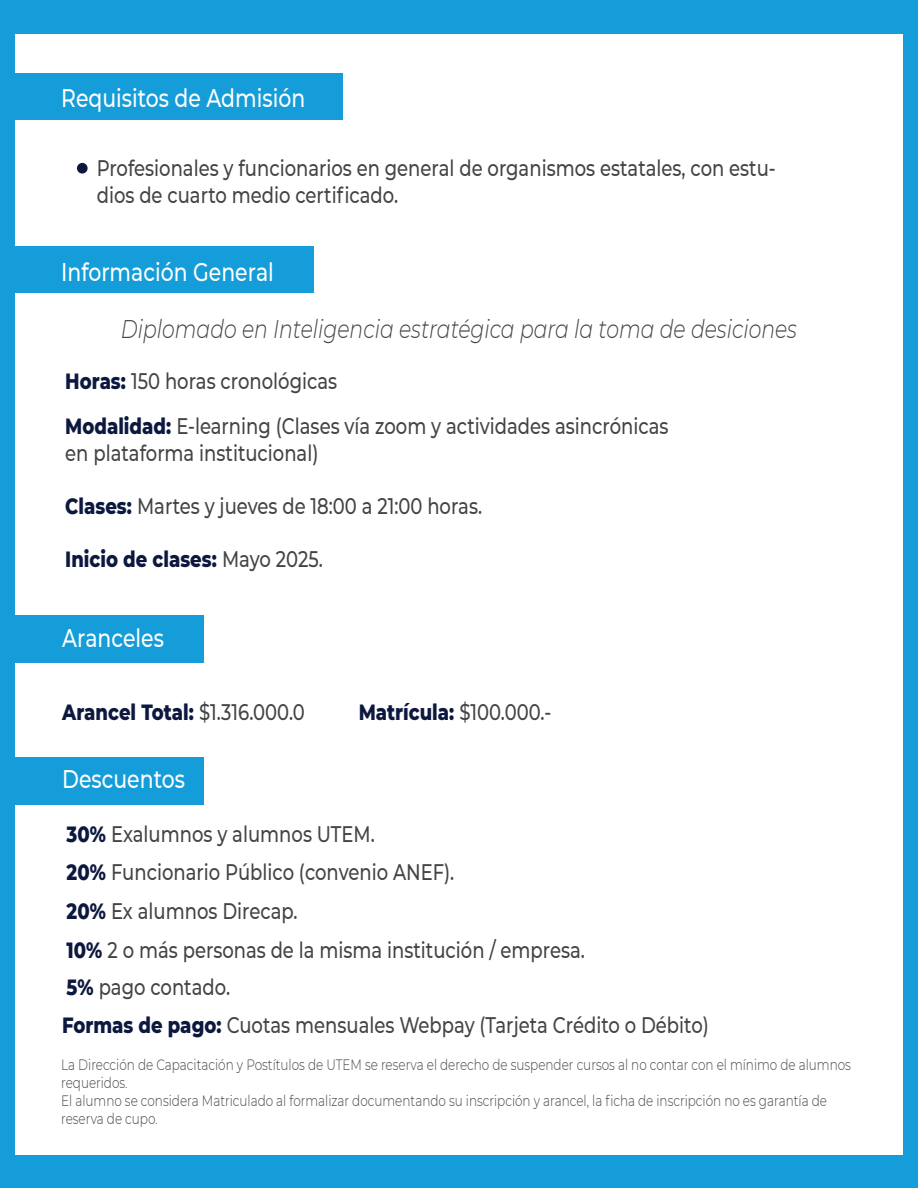
<style>
.page{position:relative;width:918px;height:1188px;background:#149dd9}
.page>*{position:absolute;margin:0;border:0;box-sizing:border-box;transform-origin:0 0}
.t1{font:500 25.5px "Montserrat";color:#fff;scale:.8 1}
.t2{font:italic 300 25.5px "Montserrat";color:#424445;scale:.8 1}
.t3{font:500 22.5px/38.8px "Montserrat";color:#424445;scale:.8 1}
.t4{font:800 22.5px "Montserrat";color:#0d183f;scale:.8 1}
.t5{font:300 15px/18px "Montserrat";color:#424445;scale:.8 1}
.s1{font-weight:800;color:#0d183f}
.s2{font-weight:500;color:#424445}
</style>
<div class="page">
<div style="left:15px;top:34px;width:888px;height:1120px;background:#fff"></div>
<div style="left:1px;top:247px;width:313px;height:46px;background:#149dd9"></div>
<div style="left:7px;top:74px;width:336px;height:46px;background:#149dd9"></div>
<div style="left:77px;top:163px;width:11px;height:11px;background:#0d183f;border-radius:50%"></div>
<div style="left:7px;top:616px;width:197px;height:47px;background:#149dd9"></div>
<div style="left:7px;top:757px;width:197px;height:47px;background:#149dd9"></div>
<p class="t1" style="left:61px;top:80px;width:307px">Requisitos de Admisión</p>
<p class="t3" style="left:97px;top:154px;width:850px;line-height:27px">Profesionales y funcionarios en general de organismos estatales, con estu&shy;dios de cuarto medio certificado.</p>
<p class="t1" style="left:61px;top:254px;width:267px">Información General</p>
<p class="t2" style="left:121px;top:311px;width:847px">Diplomado en Inteligencia estratégica para la toma de desiciones</p>
<p class="t3" style="left:65px;top:360px;width:341px"><span class="s1">Horas:</span> 150 horas cronológicas</p>
<p class="t3" style="left:65px;top:411px;width:755px;line-height:27px"><span class="s1">Modalidad:</span> E-learning (Clases vía zoom y actividades asincrónicas en plataforma institucional)</p>
<p class="t3" style="left:65px;top:486px;width:523px"><span class="s1">Clases:</span> Martes y jueves de 18:00 a 21:00 horas.</p>
<p class="t4" style="left:65px;top:542px;width:323px">Inicio de clases: <span class="s2">Mayo 2025.</span></p>
<p class="t1" style="left:62px;top:620px;width:129px">Aranceles</p>
<p class="t4" style="left:62px;top:696px;width:305px">Arancel Total: <span class="s2">$1.316.000.0</span></p>
<p class="t4" style="left:359px;top:696px;width:242px">Matrícula: <span class="s2">$100.000.-</span></p>
<p class="t1" style="left:62px;top:761px;width:155px">Descuentos</p>
<p class="t3" style="left:67px;top:814px;width:649px"><span class="s1">30%</span> Exalumnos y alumnos UTEM.<br><span class="s1">20%</span> Funcionario Público (convenio ANEF).<br><span class="s1">20%</span> Ex alumnos Direcap.<br><span class="s1">10%</span> 2 o más personas de la misma institución / empresa.</p>
<p class="t3" style="left:62px;top:968px;width:810px;line-height:37.7px"><span class="s1">5%</span> pago contado.<br><span class="s1">Formas de pago:</span> Cuotas mensuales Webpay (Tarjeta Crédito o Débito)</p>
<p class="t5" style="left:61px;top:1055px;width:989px">La Dirección de Capacitación y Postítulos de UTEM se reserva el derecho de suspender cursos al no contar con el mínimo de alumnos requeridos.<br>El alumno se considera Matriculado al formalizar documentando su inscripción y arancel, la ficha de inscripción no es garantía de reserva de cupo.</p>
</div>
